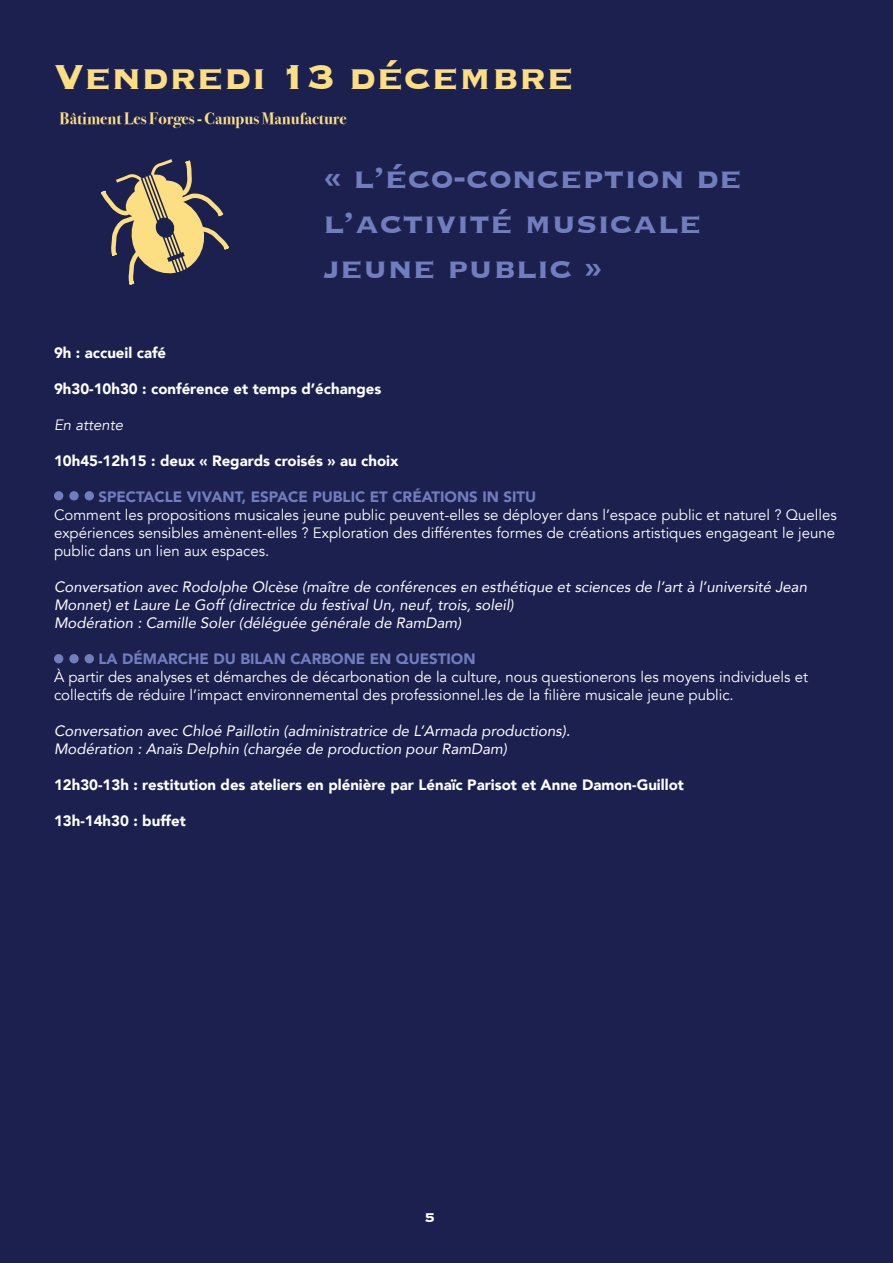
<style>
.page{position:relative;width:893px;height:1263px;background:#1b204e}
.page>*{position:absolute;margin:0;border:0;box-sizing:border-box;transform-origin:0 0}
.t1{font:700 45px "Copperplate";color:#fcde83}
.t2{font:700 37.5px/45px "Copperplate";color:#717dbd}
.t3{font:700 16.5px "Bodoni Svty Two OSITCTT";color:#fcde83}
.t4{font:700 16.5px "Copperplate";color:#fff}
.t5{font:15px/18px "Avenir";color:#fff;text-align:justify}
.t6{font:italic 15px/18px "Avenir";color:#fff}
.t7{font:900 15px "Avenir";color:#fff}
.t8{font:900 15px "Avenir";color:#717dbd}
.t9{font:italic 15px "Avenir";color:#fff}
</style>
<div class="page">
<svg style="left:101px;top:159px;width:128px;height:126px"></svg>
<div style="left:54px;top:491px;width:9px;height:9px;background:#717dbd;border-radius:50%"></div>
<div style="left:69px;top:491px;width:10px;height:9px;background:#717dbd;border-radius:50%"></div>
<div style="left:85px;top:491px;width:9px;height:9px;background:#717dbd;border-radius:50%"></div>
<div style="left:54px;top:654px;width:9px;height:9px;background:#717dbd;border-radius:50%"></div>
<div style="left:69px;top:654px;width:10px;height:9px;background:#717dbd;border-radius:50%"></div>
<div style="left:85px;top:654px;width:9px;height:9px;background:#717dbd;border-radius:50%"></div>
<p class="t1" style="left:54px;top:47px;width:521px">Vendredi 13 décembre</p>
<p class="t3" style="left:60px;top:109px;width:289px">Bâtiment Les Forges - Campus Manufacture</p>
<p class="t2" style="left:323px;top:153px;width:420px">« l’éco-conception de</p>
<p class="t2" style="left:323px;top:198px;width:380px">l’activité musicale jeune public »</p>
<p class="t7" style="left:54px;top:340px;width:114px">9h : accueil café</p>
<p class="t7" style="left:54px;top:376px;width:329px">9h30-10h30 : conférence et temps d’échanges</p>
<p class="t9" style="left:54px;top:416px;width:71px">En attente</p>
<p class="t7" style="left:54px;top:448px;width:346px">10h45-12h15 : deux « Regards croisés » au choix</p>
<p class="t8" style="left:98px;top:484px;width:439px">SPECTACLE VIVANT, ESPACE PUBLIC ET CRÉATIONS IN SITU</p>
<p class="t5" style="left:54px;top:506px;width:784px">Comment les propositions musicales jeune public peuvent-elles se déployer dans l’espace public et naturel ? Quelles expériences sensibles amènent-elles ? Exploration des différentes formes de créations artistiques engageant le jeune public dans un lien aux espaces.</p>
<p class="t6" style="left:54px;top:577px;width:755px">Conversation avec Rodolphe Olcèse (maître de conférences en esthétique et sciences de l’art à l’université Jean<br>Monnet) et Laure Le Goff (directrice du festival Un, neuf, trois, soleil)</p>
<p class="t6" style="left:54px;top:613px;width:409px">Modération : Camille Soler (déléguée générale de RamDam)</p>
<p class="t8" style="left:98px;top:646px;width:379px">LA DÉMARCHE DU BILAN CARBONE EN QUESTION</p>
<p class="t5" style="left:54px;top:668px;width:755px">À partir des analyses et démarches de décarbonation de la culture, nous questionerons les moyens individuels et collectifs de réduire l’impact environnemental des professionnel.les de la filière musicale jeune public.</p>
<p class="t6" style="left:54px;top:721px;width:518px">Conversation avec Chloé Paillotin (administratrice de L’Armada productions).</p>
<p class="t6" style="left:54px;top:739px;width:455px">Modération : Anaïs Delphin (chargée de production pour RamDam)</p>
<p class="t7" style="left:54px;top:772px;width:631px">12h30-13h : restitution des ateliers en plénière par Lénaïc Parisot et Anne Damon-Guillot</p>
<p class="t7" style="left:54px;top:808px;width:133px">13h-14h30 : buffet</p>
<p class="t4" style="left:425px;top:1206px;width:12px">5</p>
</div>
